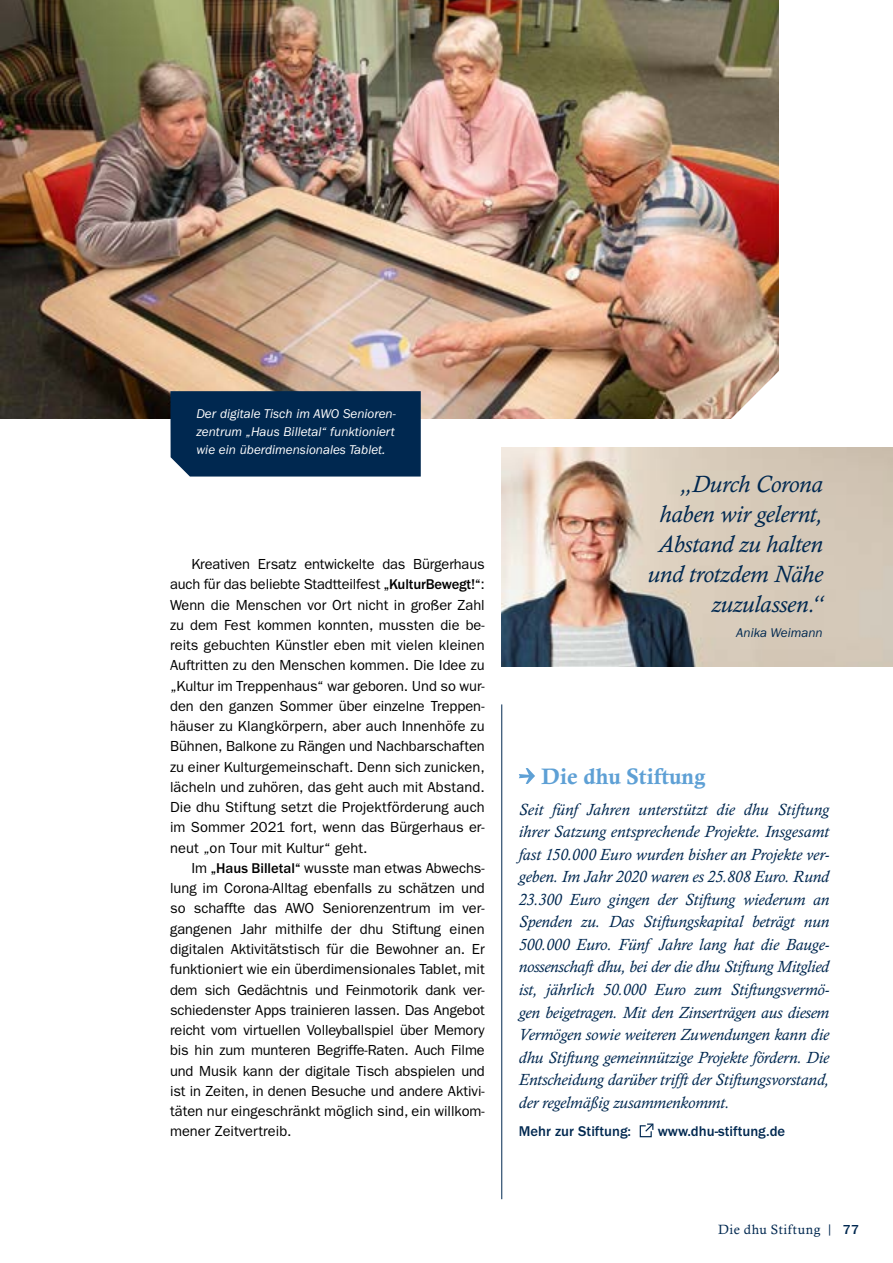
<style>
.page{position:relative;width:893px;height:1263px;background:#fff}
.page>*{position:absolute;margin:0;border:0;box-sizing:border-box;transform-origin:0 0}
.t1{font:italic 24px/30px "Calisto MT Std";color:#002850;text-align:right}
.t2{font:700 22.5px "Calisto MT Std";color:#5ea0d5}
.t3{font:italic 16.5px/22.5px "Calisto MT Std";color:#002850;text-align:justify}
.t4{font:14.7px/20.2px "Franklin Gothic LT Pro";color:#000;text-align:justify}
.t5{font:500 14.7px "Franklin Gothic LT Pro";color:#002850}
.t6{font:13.5px "Calisto MT Std";letter-spacing:.045em;color:#002850}
.t7{font:italic 13.2px/18px "Franklin Gothic LT Pro";color:#fff;text-align:justify}
.t8{font:italic 13.2px "Franklin Gothic LT Pro";color:#002850}
.s1{font-weight:500}
.s2{font-family:"Franklin Gothic LT Pro";font-weight:500}
</style>
<div class="page">
<hr style="left:501px;top:704px;width:1px;height:495px;background:#002850">
<img style="left:0;top:0;width:778px;height:418px">
<svg style="left:712px;top:367px;width:147px;height:81px"></svg>
<svg style="left:519px;top:768px;width:16px;height:16px"></svg>
<svg style="left:639px;top:1123px;width:15px;height:15px"></svg>
<div style="left:170px;top:391px;width:251px;height:85px;background:#002850"></div>
<img style="left:501px;top:448px;width:392px;height:219px">
<p class="t7" style="left:196px;top:405px;width:201px">Der digitale Tisch im AWO Senioren&shy;zentrum „Haus Billetal“ funktioniert wie ein überdimensionales Tablet.</p>
<p class="t4" style="left:170px;top:554px;width:316px;text-indent:21px">Kreativen Ersatz entwickelte das Bürgerhaus auch für das beliebte Stadtteilfest <span class="s1">„KulturBewegt!“</span>:<br>Wenn die Menschen vor Ort nicht in großer Zahl zu dem Fest kommen konnten, mussten die be&shy;reits gebuchten Künstler eben mit vielen kleinen Auftritten zu den Menschen kommen. Die Idee zu „Kultur im Treppenhaus“ war geboren. Und so wur&shy;den den ganzen Sommer über einzelne Treppen&shy;häuser zu Klangkörpern, aber auch Innenhöfe zu Bühnen, Balkone zu Rängen und Nachbarschaften zu einer Kulturgemeinschaft. Denn sich zunicken, lächeln und zuhören, das geht auch mit Abstand.<br>Die dhu Stiftung setzt die Projektförderung auch im Sommer 2021 fort, wenn das Bürgerhaus er&shy;neut „on Tour mit Kultur“ geht.</p>
<p class="t4" style="left:170px;top:858px;width:316px;text-indent:21px">Im <span class="s1">„Haus Billetal“</span> wusste man etwas Abwechs&shy;lung im Corona-Alltag ebenfalls zu schätzen und so schaffte das AWO Seniorenzentrum im ver&shy;gangenen Jahr mithilfe der dhu Stiftung einen digitalen Aktivitätstisch für die Bewohner an. Er funktioniert wie ein überdimensionales Tablet, mit dem sich Gedächtnis und Feinmotorik dank ver&shy;schiedenster Apps trainieren lassen. Das Angebot reicht vom virtuellen Volleyballspiel über Memory bis hin zum munteren Begriffe-Raten. Auch Filme und Musik kann der digitale Tisch abspielen und ist in Zeiten, in denen Besuche und andere Aktivi&shy;täten nur eingeschränkt möglich sind, ein willkom&shy;mener Zeitvertreib.</p>
<h1 class="t1" style="left:648px;top:469px;width:176px">„Durch Corona haben wir gelernt,<br>Abstand zu halten und trotzdem Nähe zuzulassen.“</h1>
<p class="t8" style="left:736px;top:625px;width:88px">Anika Weimann</p>
<h2 class="t2" style="left:542px;top:763px;width:166px">Die dhu Stiftung</h2>
<p class="t3" style="left:519px;top:798px;width:312px">Seit fünf Jahren unterstützt die dhu Stiftung ihrer Satzung entsprechende Projekte. Insgesamt fast 150.000 Euro wurden bisher an Projekte ver&shy;geben. Im Jahr 2020 waren es 25.808 Euro. Rund 23.300 Euro gingen der Stiftung wiederum an Spenden zu. Das Stiftungskapital beträgt nun 500.000 Euro. Fünf Jahre lang hat die Bauge&shy;nossenschaft dhu, bei der die dhu Stiftung Mitglied ist, jährlich 50.000 Euro zum Stiftungsvermö&shy;gen beigetragen. Mit den Zinserträgen aus diesem Vermögen sowie weiteren Zuwendungen kann die dhu Stiftung gemeinnützige Projekte fördern. Die Entscheidung darüber trifft der Stiftungsvorstand, der regelmäßig zusammenkommt.</p>
<p class="t5" style="left:519px;top:1123px;width:114px">Mehr zur Stiftung:</p>
<p class="t5" style="left:658px;top:1123px;width:129px">www.dhu-stiftung.de</p>
<p class="t6" style="left:718px;top:1222px;width:142px">Die dhu Stiftung | <span class="s2">77</span></p>
</div>
